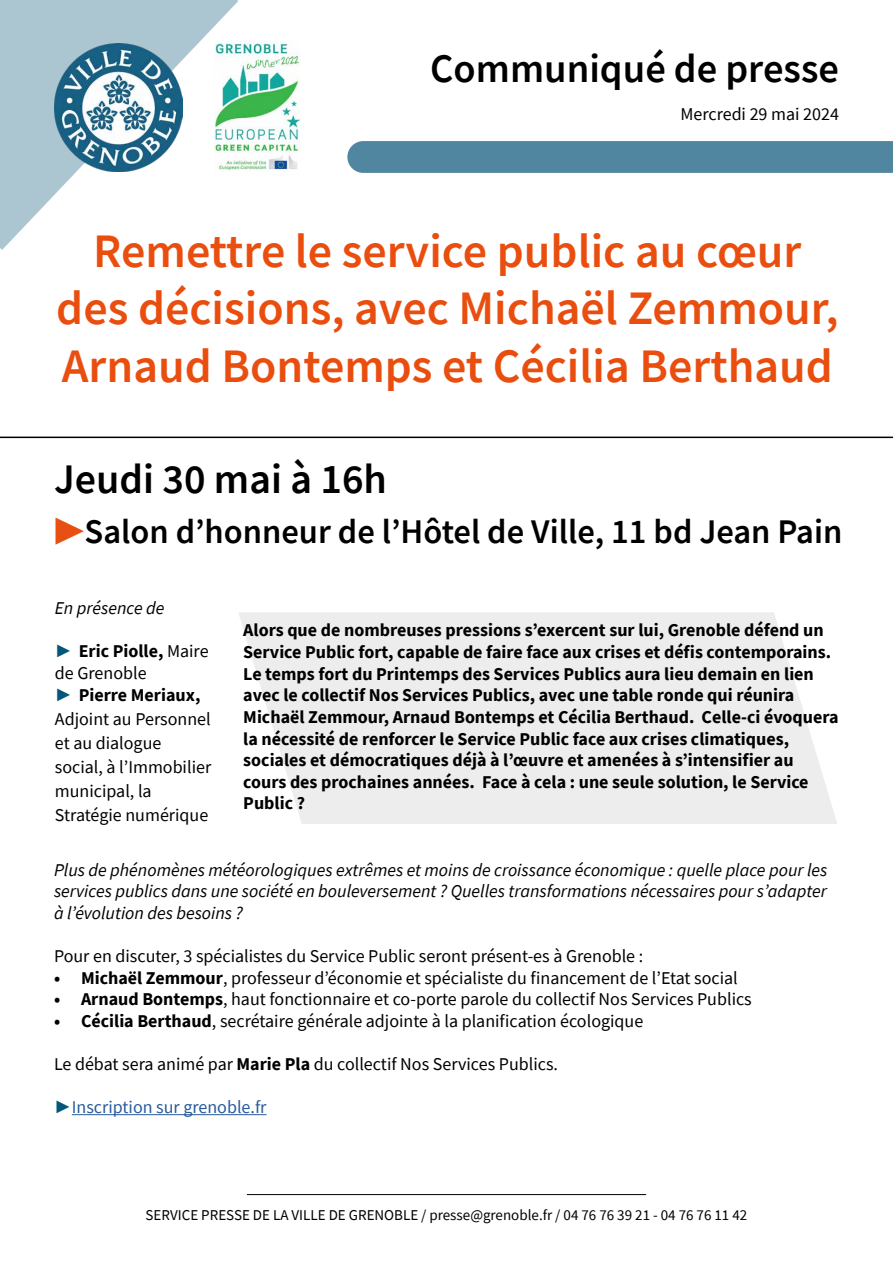
<style>
.page{position:relative;width:893px;height:1263px;background:#fff}
.page>*{position:absolute;margin:0;border:0;box-sizing:border-box;transform-origin:0 0}
.t1{font:600 48px/57.6px "Source Sans Pro";color:#e94e0f;text-align:center}
.t2{font:600 42px "Source Sans Pro";color:#000}
.t3{font:600 40.5px "Source Sans Pro";color:#000}
.t4{font:600 34.5px "Source Sans Pro";color:#000}
.t5{font:700 18px/21.6px "Source Sans Pro";color:#000}
.t6{font:18px/24px "Source Sans Pro";color:#000}
.t7{font:italic 18px/21.6px "Source Sans Pro";color:#000;text-align:justify}
.t8{font:18px "Source Sans Pro";color:#275b9b}
.t9{font:15px "Source Sans Pro";color:#000}
.s1{color:#e84f13}
.s2{font-family:"Arial";font-weight:900;color:#03577a}
.s3{font-weight:400}
.s4{font-weight:700}
</style>
<div class="page">
<svg style="left:0;top:0;width:238px;height:250px"></svg>
<hr style="left:0;top:437px;width:893px;height:1px;background:#000">
<hr style="left:247px;top:1194px;width:399px;height:1px;background:#000">
<img style="left:54px;top:43px;width:129px;height:129px">
<svg style="left:347px;top:141px;width:546px;height:32px;background:#5287a1"></svg>
<svg style="left:239px;top:612px;width:598px;height:212px;background:#eee"></svg>
<img style="left:215px;top:40px;width:84px;height:135px">
<hr style="left:72px;top:1114px;width:195px;height:1px;background:#275b9b">
<h3 class="t3" style="left:430px;top:42px;width:410px">Communiqué de presse</h3>
<p class="t6" style="left:680px;top:102px;width:160px">Mercredi 29 mai 2024</p>
<h1 class="t1" style="left:56px;top:221px;width:784px">Remettre le service public au cœur des décisions, avec Michaël Zemmour,<br>Arnaud Bontemps et Cécilia Berthaud</h1>
<h2 class="t2" style="left:54px;top:451px;width:335px">Jeudi 30 mai à 16h</h2>
<h3 class="t4" style="left:54px;top:509px;width:790px"><span class="s1">▶</span>Salon d’honneur de l’Hôtel de Ville, 11 bd Jean Pain</h3>
<p class="t7" style="left:55px;top:597px;width:111px">En présence de</p>
<p class="t5" style="left:55px;top:640px;width:155px"><span class="s2">►</span> Eric Piolle, <span class="s3">Maire de Grenoble<br></span><span class="s2">►</span> Pierre Meriaux,</p>
<p class="t6" style="left:55px;top:706px;width:158px">Adjoint au Personnel et au dialogue social, à l’Immobilier municipal, la<br>Stratégie numérique</p>
<p class="t7" style="left:54px;top:859px;width:775px">Plus de phénomènes météorologiques extrêmes et moins de croissance économique : quelle place pour les services publics dans une société en bouleversement ? Quelles transformations nécessaires pour s’adapter à l’évolution des besoins ?</p>
<p class="t6" style="left:54px;top:944px;width:591px">Pour en discuter, 3 spécialistes du Service Public seront présent-es à Grenoble :</p>
<p class="t6" style="left:54px;top:966px;width:685px"><span class="s4">• Michaël Zemmour</span>, professeur d’économie et spécialiste du financement de l’Etat social</p>
<p class="t6" style="left:54px;top:987px;width:699px"><span class="s4">• Arnaud Bontemps</span>, haut fonctionnaire et co-porte parole du collectif Nos Services Publics</p>
<p class="t6" style="left:54px;top:1009px;width:591px"><span class="s4">• Cécilia Berthaud</span>, secrétaire générale adjointe à la planification écologique</p>
<p class="t6" style="left:54px;top:1052px;width:505px">Le débat sera animé par <span class="s4">Marie Pla</span> du collectif Nos Services Publics.</p>
<p class="t8" style="left:54px;top:1096px;width:214px"><span class="s2">►</span>Inscription sur grenoble.fr</p>
<p class="t5" style="left:243px;top:619px;width:597px">Alors que de nombreuses pressions s’exercent sur lui, Grenoble défend un Service Public fort, capable de faire face aux crises et défis contemporains.<br>Le temps fort du Printemps des Services Publics aura lieu demain en lien avec le collectif Nos Services Publics, avec une table ronde qui réunira Michaël Zemmour, Arnaud Bontemps et Cécilia Berthaud. Celle-ci évoquera la nécessité de renforcer le Service Public face aux crises climatiques, sociales et démocratiques déjà à l’œuvre et amenées à s’intensifier au cours des prochaines années. Face à cela : une seule solution, le Service Public ?</p>
<p class="t9" style="left:146px;top:1205px;width:603px">SERVICE PRESSE DE LA VILLE DE GRENOBLE / presse@grenoble.fr / 04 76 76 39 21 - 04 76 76 11 42</p>
</div>
